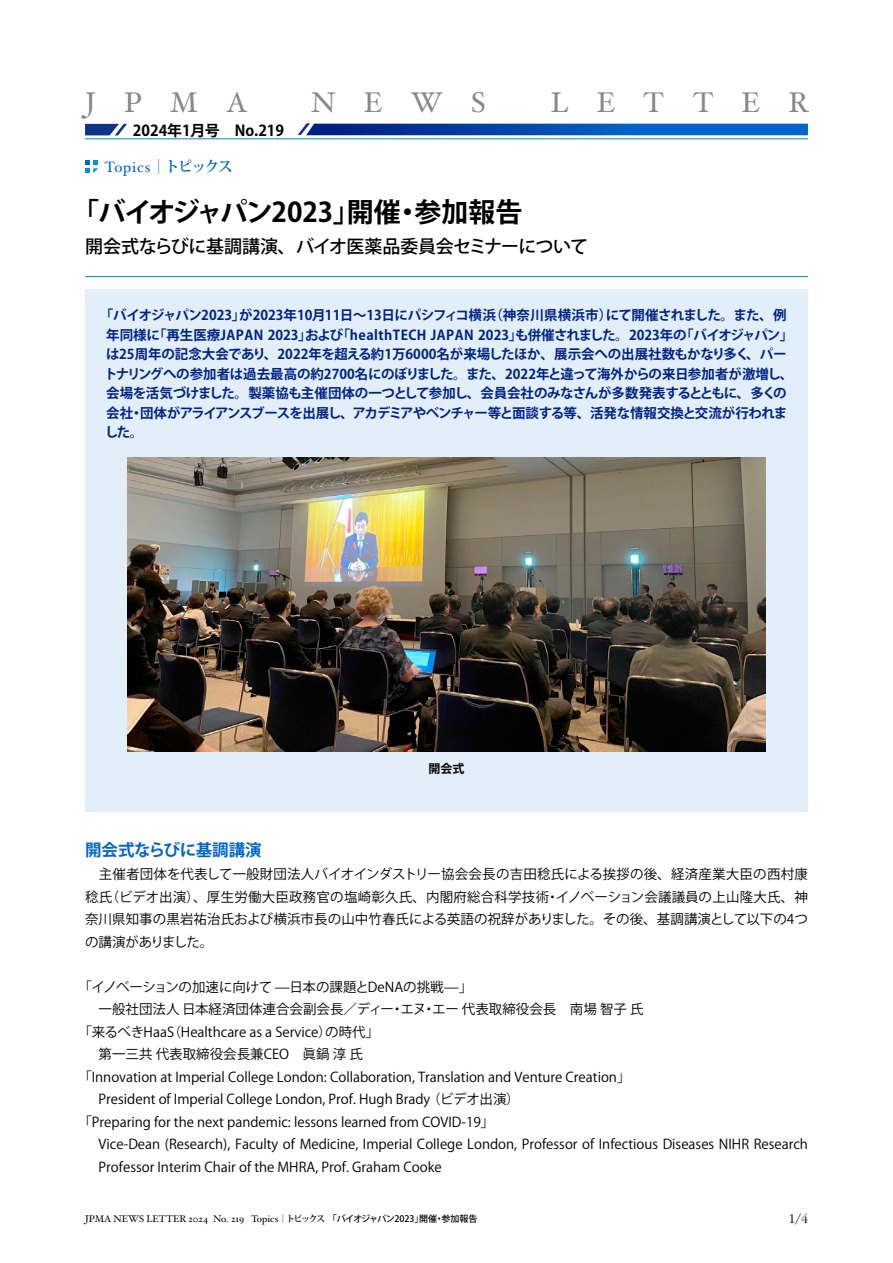
<style>
.page{position:relative;width:893px;height:1263px;background:#fff}
.page>*{position:absolute;margin:0;border:0;box-sizing:border-box;transform-origin:0 0}
.t1{font:28.5px "Hoefler Text";letter-spacing:.995em;color:#888}
.t2{font:700 27px "Koz Go Pr 6 N";letter-spacing:-.02em;color:#000}
.t3{font:500 18px "Koz Go Pr 6 N";letter-spacing:-.03em;color:#000}
.t4{font:700 16.5px "Koz Go Pr 6 N";letter-spacing:-.01em;color:#0066cb}
.t5{font:700 15px "Koz Go Pr 6 N";color:#000}
.t6{font:15px "Hoefler Text";letter-spacing:.05em;color:#0066cb}
.t7{font:300 13.8px "ITC Garamond Std";color:#000}
.t8{font:13.5px/22.5px "Koz Go Pr 6 N";color:#000;text-align:justify}
.t9{font:700 13.5px/19.5px "Koz Go Pr 6 N";letter-spacing:-.015em;color:#002285}
.t10{font:700 12px "Koz Go Pr 6 N";color:#000}
.t11{font:9.75px "Hoefler Text";color:#000}
.s1{font-family:"Koz Min Pr 6 N";font-weight:700}
.s2{font-family:"Koz Min Pro";font-size:9px}
.s3{font-family:"Koz Min Pro";font-weight:700;font-size:9px}
.s4{font-family:"Koz Go Pr 6 N";font-weight:500;font-size:9px}
</style>
<div class="page">
<div style="left:85px;top:289px;width:723px;height:522px;background:#e2effa"></div>
<img style="left:128px;top:458px;width:637px;height:294px">
<hr style="left:85px;top:276px;width:723px;height:1px;background:#0085d6">
<svg style="left:85px;top:124px;width:42px;height:11px"></svg>
<svg style="left:298px;top:123px;width:510px;height:12px;background:#1258b6"></svg>
<hr style="left:85px;top:139px;width:723px;height:1px;background:#0085d6">
<svg style="left:85px;top:160px;width:13px;height:13px"></svg>
<h1 class="t1" style="left:85px;top:85px;width:164px">JPMA</h1>
<h1 class="t1" style="left:311px;top:85px;width:176px">NEWS</h1>
<h1 class="t1" style="left:551px;top:85px;width:260px">LETTER</h1>
<p class="t5" style="left:133px;top:122px;width:153px">2024年1月号　No.219</p>
<p class="t6" style="left:105px;top:158px;width:130px">Topics<span class="s1">｜トピックス</span></p>
<h2 class="t2" style="left:72px;top:196px;width:452px">「バイオジャパン2023」開催・参加報告</h2>
<h3 class="t3" style="left:85px;top:236px;width:505px">開会式ならびに基調講演、バイオ医薬品委員会セミナーについて</h3>
<p class="t9" style="left:104px;top:306px;width:691px;text-indent:-4px">「バイオジャパン2023」が2023年10月11日〜13日にパシフィコ横浜（神奈川県横浜市）にて開催されました。また、例年同様に「再生医療JAPAN 2023」および「healthTECH JAPAN 2023」も併催されました。2023年の「バイオジャパン」は25周年の記念大会であり、2022年を超える約1万6000名が来場したほか、展示会への出展社数もかなり多く、パートナリングへの参加者は過去最高の約2700名にのぼりました。また、2022年と違って海外からの来日参加者が激増し、会場を活気づけました。製薬協も主催団体の一つとして参加し、会員会社のみなさんが多数発表するとともに、多くの会社・団体がアライアンスブースを出展し、アカデミアやベンチャー等と面談する等、活発な情報交換と交流が行われました。</p>
<p class="t10" style="left:428px;top:762px;width:37px">開会式</p>
<p class="t4" style="left:85px;top:841px;width:178px">開会式ならびに基調講演</p>
<p class="t8" style="left:85px;top:863px;width:724px">　主催者団体を代表して一般財団法人バイオインダストリー協会会長の吉田稔氏による挨拶の後、経済産業大臣の西村康稔氏（ビデオ出演）、厚生労働大臣政務官の塩崎彰久氏、内閣府総合科学技術・イノベーション会議議員の上山隆大氏、神奈川県知事の黒岩祐治氏および横浜市長の山中竹春氏による英語の祝辞がありました。その後、基調講演として以下の4つの講演がありました。</p>
<p class="t8" style="left:79px;top:976px;width:395px">「イノベーションの加速に向けて —日本の課題とDeNAの挑戦—」</p>
<p class="t8" style="left:99px;top:998px;width:547px">一般社団法人 日本経済団体連合会副会長／ディー・エヌ・エー 代表取締役会長　南場 智子 氏</p>
<p class="t8" style="left:79px;top:1021px;width:302px">「来るべきHaaS（Healthcare as a Service）の時代」</p>
<p class="t8" style="left:99px;top:1043px;width:266px">第一三共 代表取締役会長兼CEO　眞鍋 淳 氏</p>
<p class="t8" style="left:79px;top:1066px;width:553px">「Innovation at Imperial College London: Collaboration, Translation and Venture Creation」</p>
<p class="t8" style="left:99px;top:1088px;width:423px">President of Imperial College London, Prof. Hugh Brady （ビデオ出演）</p>
<p class="t8" style="left:79px;top:1111px;width:417px">「Preparing for the next pandemic: lessons learned from COVID-19」</p>
<p class="t8" style="left:99px;top:1133px;width:711px">Vice-Dean (Research), Faculty of Medicine, Imperial College London, Professor of Infectious Diseases NIHR Research</p>
<p class="t8" style="left:99px;top:1156px;width:345px">Professor Interim Chair of the MHRA, Prof. Graham Cooke</p>
<p class="t11" style="left:85px;top:1213px;width:394px">JPMA NEWS LETTER 2024 No. 219 Topics<span class="s2">｜</span><span class="s3">トピックス</span> <span class="s4">「バイオジャパン2023」開催・参加報告</span></p>
<p class="t7" style="left:789px;top:1212px;width:21px">1/4</p>
</div>
